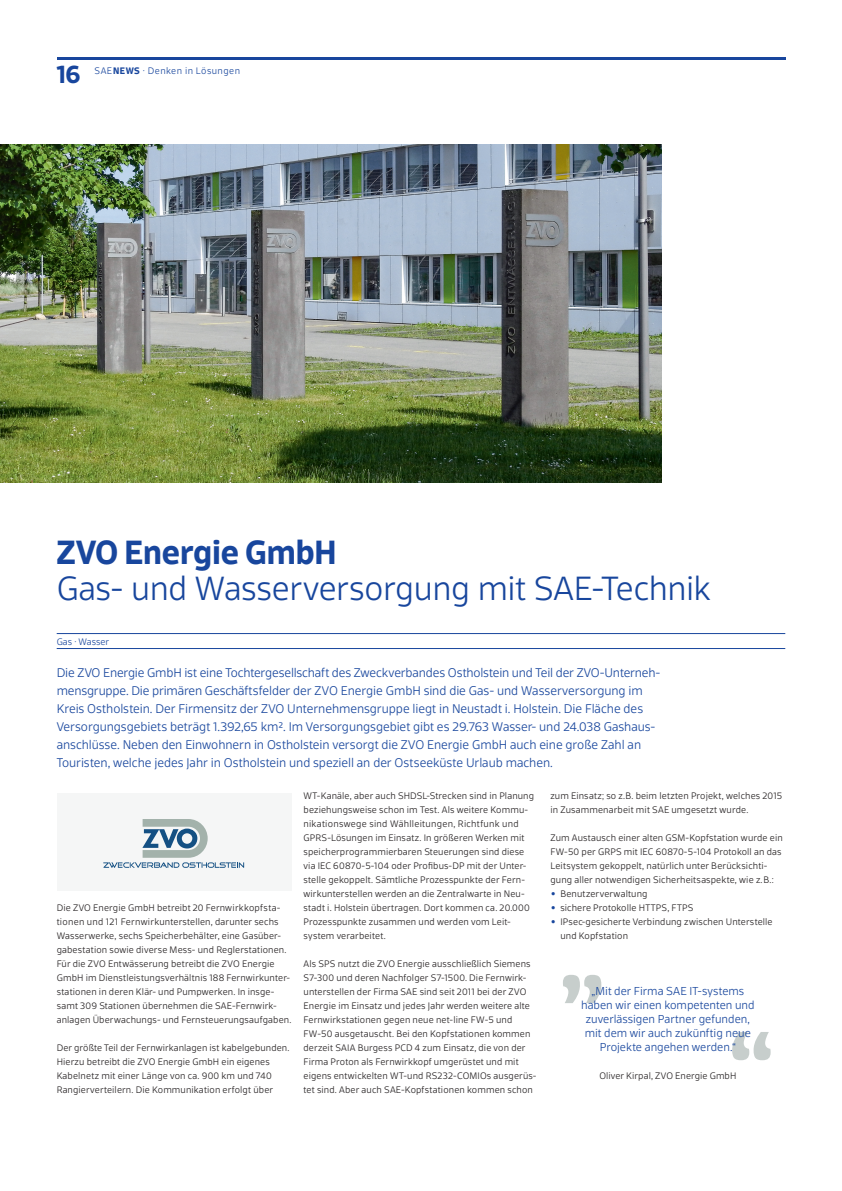
<style>
.page{position:relative;width:842px;height:1191px;background:#fff}
.page>*{position:absolute;margin:0;border:0;box-sizing:border-box;transform-origin:0 0}
.t1{font:300 32px "Scuba Pro";letter-spacing:-.015em;color:#18469d}
.t2{font:700 32px "Scuba Pro";letter-spacing:-.005em;color:#18469d}
.t3{font:700 24px "Scuba Pro";color:#18469d}
.t4{font:300 12px/18px "Scuba Pro";letter-spacing:-.01em;color:#18469d}
.t5{font:300 11px/14px "Scuba Pro";color:#18469d;text-align:center}
.t6{font:300 9px/14px "Scuba Pro";letter-spacing:.015em;color:#231f20}
.t7{font:300 9px "Scuba Pro";letter-spacing:.045em;color:#18469d}
.t8{font:300 9px "Scuba Pro";color:#18469d}
.s1{font-weight:700}
.s2{font-weight:700;color:#18469d}
</style>
<div class="page">
<svg style="left:732px;top:1032px;width:39px;height:28px"></svg>
<svg style="left:563px;top:975px;width:38px;height:28px"></svg>
<hr style="left:57px;top:633px;width:728px;height:1px;background:#18469d">
<hr style="left:57px;top:648px;width:728px;height:1px;background:#18469d">
<div style="left:57px;top:792px;width:235px;height:98px;background:#f5f6f6"></div>
<svg style="left:103px;top:819px;width:141px;height:49px"></svg>
<img style="left:0;top:145px;width:662px;height:337px">
<hr style="left:57px;top:57px;width:728px;height:3px;background:#18469d">
<h2 class="t3" style="left:57px;top:59px;width:26px">16</h2>
<p class="t7" style="left:95px;top:65px;width:147px">SAE<span class="s1">NEWS</span> · Denken in Lösungen</p>
<h1 class="t2" style="left:57px;top:532px;width:281px">ZVO Energie GmbH</h1>
<h1 class="t1" style="left:57px;top:568px;width:655px">Gas- und Wasserversorgung mit SAE-Technik</h1>
<p class="t8" style="left:57px;top:636px;width:54px">Gas · Wasser</p>
<p class="t4" style="left:57px;top:663px;width:605px">Die ZVO Energie GmbH ist eine Tochtergesellschaft des Zweckverbandes Ostholstein und Teil der ZVO-Unterneh&shy;mensgruppe. Die primären Geschäftsfelder der ZVO Energie GmbH sind die Gas- und Wasserversorgung im Kreis Ostholstein. Der Firmensitz der ZVO Unternehmensgruppe liegt in Neustadt i. Holstein. Die Fläche des Versorgungsgebiets beträgt 1.392,65 km². Im Versorgungsgebiet gibt es 29.763 Wasser- und 24.038 Gashaus&shy;anschlüsse. Neben den Einwohnern in Ostholstein versorgt die ZVO Energie GmbH auch eine große Zahl an Touristen, welche jedes Jahr in Ostholstein und speziell an der Ostseeküste Urlaub machen.</p>
<p class="t6" style="left:304px;top:788px;width:232px">WT-Kanäle, aber auch SHDSL-Strecken sind in Planung beziehungsweise schon im Test. Als weitere Kommu&shy;nikationswege sind Wählleitungen, Richtfunk und GPRS-Lösungen im Einsatz. In größeren Werken mit speicherprogrammierbaren Steuerungen sind diese via IEC 60870-5-104 oder Profibus-DP mit der Unter&shy;stelle gekoppelt. Sämtliche Prozesspunkte der Fern&shy;wirkunterstellen werden an die Zentralwarte in Neu&shy;stadt i. Holstein übertragen. Dort kommen ca. 20.000<br>Prozesspunkte zusammen und werden vom Leit&shy;system verarbeitet.</p>
<p class="t6" style="left:304px;top:956px;width:235px">Als SPS nutzt die ZVO Energie ausschließlich Siemens S7-300 und deren Nachfolger S7-1500. Die Fernwirk&shy;unterstellen der Firma SAE sind seit 2011 bei der ZVO Energie im Einsatz und jedes Jahr werden weitere alte Fernwirkstationen gegen neue net-line FW-5 und FW-50 ausgetauscht. Bei den Kopfstationen kommen derzeit SAIA Burgess PCD 4 zum Einsatz, die von der Firma Proton als Fernwirkkopf umgerüstet und mit eigens entwickelten WT-und RS232-COMIOs ausgerüs&shy;tet sind. Aber auch SAE-Kopfstationen kommen schon</p>
<p class="t6" style="left:550px;top:788px;width:233px">zum Einsatz; so z.B. beim letzten Projekt, welches 2015 in Zusammenarbeit mit SAE umgesetzt wurde.</p>
<p class="t6" style="left:550px;top:830px;width:234px">Zum Austausch einer alten GSM-Kopfstation wurde ein FW-50 per GRPS mit IEC 60870-5-104 Protokoll an das Leitsystem gekoppelt, natürlich unter Berücksichti&shy;gung aller notwendigen Sicherheitsaspekte, wie z.B.:</p>
<p class="t6" style="left:550px;top:886px;width:99px"><span class="s2">•</span> Benutzerverwaltung</p>
<p class="t6" style="left:550px;top:900px;width:144px"><span class="s2">•</span> sichere Protokolle HTTPS, FTPS</p>
<p class="t6" style="left:560px;top:914px;width:214px;text-indent:-10px"><span class="s2">•</span> IPsec-gesicherte Verbindung zwischen Unterstelle und Kopfstation</p>
<p class="t6" style="left:57px;top:900px;width:236px">Die ZVO Energie GmbH betreibt 20 Fernwirkkopfsta&shy;tionen und 121 Fernwirkunterstellen, darunter sechs Wasserwerke, sechs Speicherbehälter, eine Gasüber&shy;gabestation sowie diverse Mess- und Reglerstationen.<br>Für die ZVO Entwässerung betreibt die ZVO Energie GmbH im Dienstleistungsverhältnis 188 Fernwirkunter&shy;stationen in deren Klär- und Pumpwerken. In insge&shy;samt 309 Stationen übernehmen die SAE-Fernwirk&shy;anlagen Überwachungs- und Fernsteuerungsaufgaben.</p>
<p class="t6" style="left:57px;top:1040px;width:234px">Der größte Teil der Fernwirkanlagen ist kabelgebunden.<br>Hierzu betreibt die ZVO Energie GmbH ein eigenes Kabelnetz mit einer Länge von ca. 900 km und 740<br>Rangierverteilern. Die Kommunikation erfolgt über</p>
<p class="t5" style="left:581px;top:983px;width:175px">„Mit der Firma SAE IT-systems haben wir einen kompetenten und zuverlässigen Partner gefunden, mit dem wir auch zukünftig neue<br>Projekte angehen werden.“</p>
<p class="t6" style="left:599px;top:1068px;width:139px">Oliver Kirpal, ZVO Energie GmbH</p>
</div>
